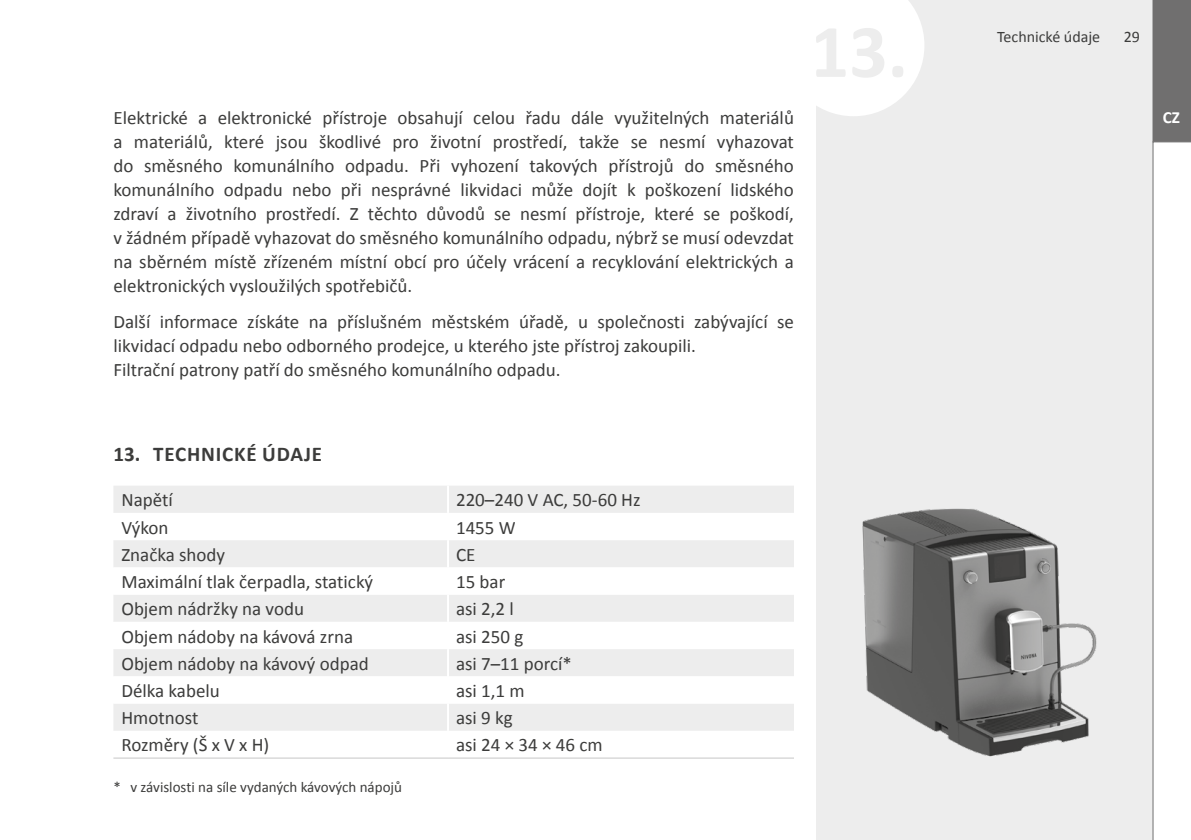
<style>
.page{position:relative;width:1191px;height:840px;background:#fff}
.page>*{position:absolute;margin:0;border:0;box-sizing:border-box;transform-origin:0 0}
._01_UE_Bar_bold_10_5{font:700 21px "Calibri";letter-spacing:.04em;color:#3c3c3b}
._02_Body_Bar_reg_9_5{font:19px/24px "Calibri";color:#3c3c3b;text-align:justify}
._02_Tabelle_9_5_11_L{font:19px "Calibri";color:#3c3c3b}
.t1{font:700 17px "Calibri";color:#fff}
._00_Kapitelname_re{font:16px "Calibri";color:#3c3c3b}
._00_Pagina_re{font:16px "Calibri";color:#3c3c3b}
._05_Sternchen_7_5{font:15px "Calibri";color:#3c3c3b}
</style>
<div class="page">
<div style="left:816px;top:0;width:375px;height:839px;background:#ededed"></div>
<svg style="left:816px;top:0;width:108px;height:116px;background:#fdfdfd"></svg>
<svg style="left:1152px;top:0;width:39px;height:839px;background:#e3e3e3"></svg>
<img style="left:862px;top:508px;width:235px;height:249px">
<div style="left:113px;top:486px;width:681px;height:26px;background:#ededed"></div>
<svg style="left:113px;top:512px;width:681px;height:219px"></svg>
<hr style="left:447px;top:485px;width:2px;height:27px;background:#fff">
<hr style="left:447px;top:512px;width:2px;height:28px;background:#fff">
<hr style="left:447px;top:540px;width:2px;height:27px;background:#fff">
<hr style="left:447px;top:567px;width:2px;height:27px;background:#fff">
<hr style="left:447px;top:594px;width:2px;height:27px;background:#fff">
<hr style="left:447px;top:621px;width:2px;height:27px;background:#fff">
<hr style="left:447px;top:648px;width:2px;height:28px;background:#fff">
<hr style="left:447px;top:676px;width:2px;height:27px;background:#fff">
<hr style="left:447px;top:703px;width:2px;height:27px;background:#fff">
<hr style="left:447px;top:730px;width:2px;height:27px;background:#fff">
<hr style="left:113px;top:757px;width:335px;height:1px;background:#c6c6c6">
<hr style="left:448px;top:757px;width:346px;height:1px;background:#c6c6c6">
<p class="_00_Kapitelname_re" style="left:997px;top:27px;width:104px">Technické údaje</p>
<p class="_00_Pagina_re" style="left:1123px;top:27px;width:18px">29</p>
<p class="_02_Body_Bar_reg_9_5" style="left:113px;top:105px;width:682px">Elektrické a elektronické přístroje obsahují celou řadu dále využitelných materiálů</p>
<p class="t1" style="left:1162px;top:105px;width:19px">CZ</p>
<p class="_02_Body_Bar_reg_9_5" style="left:113px;top:129px;width:682px">a materiálů, které jsou škodlivé pro životní prostředí, takže se nesmí vyhazovat do směsného komunálního odpadu. Při vyhození takových přístrojů do směsného komunálního odpadu nebo při nesprávné likvidaci může dojít k poškození lidského zdraví a životního prostředí. Z těchto důvodů se nesmí přístroje, které se poškodí, v žádném případě vyhazovat do směsného komunálního odpadu, nýbrž se musí odevzdat na sběrném místě zřízeném místní obcí pro účely vrácení a recyklování elektrických a elektronických vysloužilých spotřebičů.</p>
<p class="_02_Body_Bar_reg_9_5" style="left:113px;top:308px;width:682px">Další informace získáte na příslušném městském úřadě, u společnosti zabývající se likvidací odpadu nebo odborného prodejce, u kterého jste přístroj zakoupili.</p>
<p class="_02_Body_Bar_reg_9_5" style="left:113px;top:356px;width:449px">Filtrační patrony patří do směsného komunálního odpadu.</p>
<p class="_01_UE_Bar_bold_10_5" style="left:113px;top:438px;width:210px">13. TECHNICKÉ ÚDAJE</p>
<p class="_02_Tabelle_9_5_11_L" style="left:121px;top:488px;width:53px">Napětí</p>
<p class="_02_Tabelle_9_5_11_L" style="left:456px;top:488px;width:186px">220–240 V AC, 50-60 Hz</p>
<p class="_02_Tabelle_9_5_11_L" style="left:121px;top:515px;width:49px">Výkon</p>
<p class="_02_Tabelle_9_5_11_L" style="left:456px;top:515px;width:61px">1455 W</p>
<p class="_02_Tabelle_9_5_11_L" style="left:121px;top:542px;width:105px">Značka shody</p>
<p class="_02_Tabelle_9_5_11_L" style="left:456px;top:542px;width:21px">CE</p>
<p class="_02_Tabelle_9_5_11_L" style="left:121px;top:569px;width:253px">Maximální tlak čerpadla, statický</p>
<p class="_02_Tabelle_9_5_11_L" style="left:456px;top:569px;width:51px">15 bar</p>
<p class="_02_Tabelle_9_5_11_L" style="left:121px;top:597px;width:184px">Objem nádržky na vodu</p>
<p class="_02_Tabelle_9_5_11_L" style="left:456px;top:597px;width:59px">asi 2,2 l</p>
<p class="_02_Tabelle_9_5_11_L" style="left:121px;top:624px;width:233px">Objem nádoby na kávová zrna</p>
<p class="_02_Tabelle_9_5_11_L" style="left:456px;top:624px;width:69px">asi 250 g</p>
<p class="_02_Tabelle_9_5_11_L" style="left:121px;top:651px;width:249px">Objem nádoby na kávový odpad</p>
<p class="_02_Tabelle_9_5_11_L" style="left:456px;top:651px;width:118px">asi 7–11 porcí*</p>
<p class="_02_Tabelle_9_5_11_L" style="left:121px;top:678px;width:100px">Délka kabelu</p>
<p class="_02_Tabelle_9_5_11_L" style="left:456px;top:678px;width:70px">asi 1,1 m</p>
<p class="_02_Tabelle_9_5_11_L" style="left:121px;top:705px;width:78px">Hmotnost</p>
<p class="_02_Tabelle_9_5_11_L" style="left:456px;top:705px;width:58px">asi 9 kg</p>
<p class="_02_Tabelle_9_5_11_L" style="left:121px;top:732px;width:149px">Rozměry (Š x V x H)</p>
<p class="_02_Tabelle_9_5_11_L" style="left:456px;top:732px;width:148px">asi 24 × 34 × 46 cm</p>
<p class="_05_Sternchen_7_5" style="left:113px;top:776px;width:290px">* v závislosti na síle vydaných kávových nápojů</p>
</div>
